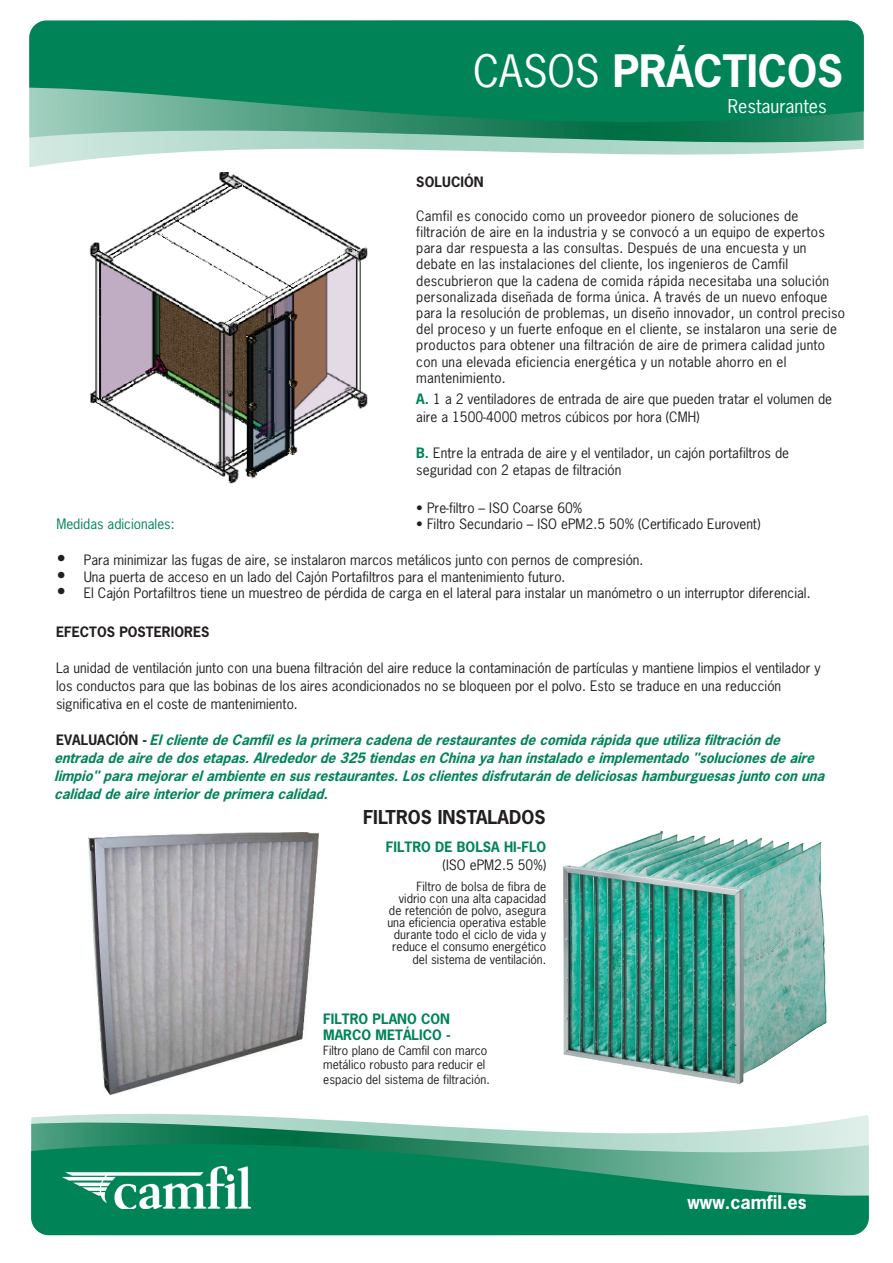
<style>
.page{position:relative;width:893px;height:1263px;background:#fff}
.page>*{position:absolute;margin:0;border:0;box-sizing:border-box;transform-origin:0 0}
.t1{font:700 42px "News Gothic Std";color:#fff}
.t2{font:700 18px "News Gothic Std";color:#231f20}
.t3{font:700 18px "News Gothic Std";color:#fff}
.t4{font:18px "News Gothic Std";color:#fff}
.t5{font:13.5px/16.2px "News Gothic Std";color:#231f20}
.t6{font:italic 700 13.5px/18px "News Gothic Std";color:#008457}
.t7{font:700 13.5px/16.6px "News Gothic Std";color:#008457}
.t8{font:700 13.5px "News Gothic Std";color:#231f20}
.t9{font:13.5px "News Gothic Std";color:#008457}
.t10{font:12px/12px "News Gothic Std";color:#231f20}
.s1{font-weight:400}
.s2{font-weight:700;color:#008457}
.s3{font-size:18px}
.s4{font-style:normal;color:#231f20}
</style>
<div class="page">
<svg style="left:31px;top:1115px;width:838px;height:120px;background:#41a17f"></svg>
<svg style="left:29px;top:21px;width:835px;height:152px;background:#42a180"></svg>
<img style="left:62px;top:1166px;width:188px;height:43px">
<img style="left:89px;top:173px;width:279px;height:311px">
<img style="left:563px;top:831px;width:264px;height:253px">
<img style="left:88px;top:832px;width:231px;height:262px">
<h1 class="t1" style="left:473px;top:44px;width:372px"><span class="s1">CASOS</span> PRÁCTICOS</h1>
<h2 class="t4" style="left:728px;top:94px;width:100px">Restaurantes</h2>
<p class="t8" style="left:416px;top:173px;width:69px">SOLUCIÓN</p>
<p class="t5" style="left:416px;top:207px;width:430px">Camfil es conocido como un proveedor pionero de soluciones de filtración de aire en la industria y se convocó a un equipo de expertos para dar respuesta a las consultas. Después de una encuesta y un debate en las instalaciones del cliente, los ingenieros de Camfil descubrieron que la cadena de comida rápida necesitaba una solución personalizada diseñada de forma única. A través de un nuevo enfoque para la resolución de problemas, un diseño innovador, un control preciso del proceso y un fuerte enfoque en el cliente, se instalaron una serie de productos para obtener una filtración de aire de primera calidad junto con una elevada eficiencia energética y un notable ahorro en el mantenimiento.</p>
<p class="t5" style="left:416px;top:390px;width:417px;line-height:17.7px"><span class="s2">A.</span> 1 a 2 ventiladores de entrada de aire que pueden tratar el volumen de aire a 1500-4000 metros cúbicos por hora (CMH)</p>
<p class="t5" style="left:416px;top:444px;width:375px;line-height:17.7px"><span class="s2">B.</span> Entre la entrada de aire y el ventilador, un cajón portafiltros de seguridad con 2 etapas de filtración</p>
<p class="t5" style="left:416px;top:499px;width:168px">• Pre-filtro – ISO Coarse 60%</p>
<p class="t9" style="left:56px;top:515px;width:120px">Medidas adicionales:</p>
<p class="t5" style="left:416px;top:516px;width:346px">• Filtro Secundario – ISO ePM2.5 50% (Certificado Eurovent)</p>
<p class="t5" style="left:57px;top:552px;width:588px"><span class="s3">•</span> Para minimizar las fugas de aire, se instalaron marcos metálicos junto con pernos de compresión.</p>
<p class="t5" style="left:57px;top:568px;width:510px"><span class="s3">•</span> Una puerta de acceso en un lado del Cajón Portafiltros para el mantenimiento futuro.</p>
<p class="t5" style="left:57px;top:584px;width:755px"><span class="s3">•</span> El Cajón Portafiltros tiene un muestreo de pérdida de carga en el lateral para instalar un manómetro o un interruptor diferencial.</p>
<p class="t8" style="left:56px;top:623px;width:155px">EFECTOS POSTERIORES</p>
<p class="t5" style="left:56px;top:658px;width:766px;line-height:18px">La unidad de ventilación junto con una buena filtración del aire reduce la contaminación de partículas y mantiene limpios el ventilador y los conductos para que las bobinas de los aires acondicionados no se bloqueen por el polvo. Esto se traduce en una reducción significativa en el coste de mantenimiento.</p>
<p class="t6" style="left:54px;top:730px;width:776px"><span class="s4">E V A L U A C I Ó N -</span> ElclientedeCamfileslaprimeracadenaderestaurantesde comidarápidaqueutilizafiltraciónde entradadeairededosetapas.Alrededorde325tiendasenChinayahaninstaladoeimplementado"solucionesdeaire limpio"paramejorarelambienteensusrestaurantes.Losclientesdisfrutarándedeliciosashamburguesasjuntoconuna calidaddeaireinteriordeprimeracalidad.</p>
<h2 class="t2" style="left:363px;top:806px;width:184px">FILTROS INSTALADOS</h2>
<p class="t7" style="left:386px;top:838px;width:162px">FILTRO DE BOLSA HI-FLO</p>
<p class="t5" style="left:443px;top:857px;width:105px">(ISO ePM2.5 50%)</p>
<p class="t10" style="left:387px;top:881px;width:160px;text-align:right">Filtro de bolsa de fibra de vidrio con una alta capacidad de retención de polvo, asegura una eficiencia operativa estable durante todo el ciclo de vida y reduce el consumo energético del sistema de ventilación.</p>
<p class="t7" style="left:323px;top:1010px;width:129px">FILTRO PLANO CON<br>MARCO METÁLICO -</p>
<p class="t10" style="left:323px;top:1043px;width:168px;line-height:14.4px">Filtro plano de Camfil con marco metálico robusto para reducir el espacio del sistema de filtración.</p>
<h2 class="t3" style="left:687px;top:1190px;width:121px">www.camfil.es</h2>
</div>
